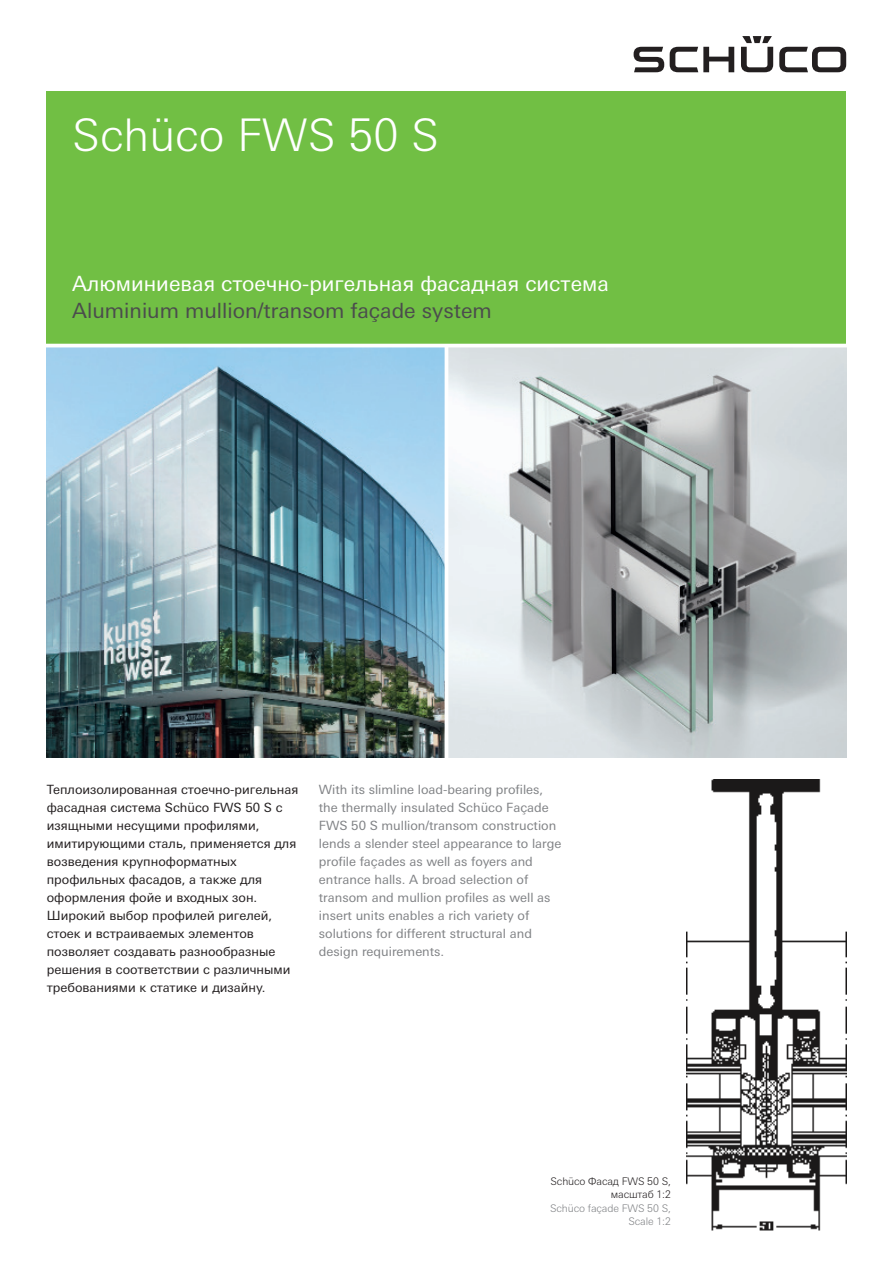
<style>
.page{position:relative;width:893px;height:1263px;background:#fff}
.page>*{position:absolute;margin:0;border:0;box-sizing:border-box;transform-origin:0 0}
.Headline_2-zeilig{font:300 45px "Univers For Schueco 330";color:#fff}
.Subhheadline{font:21px "Univers For Schueco 430 Reg";color:#fff}
.Subhheadline-2{font:21px "Univers For Schueco 430 Reg";color:#4b4c4d}
.Fließtext{font:12.75px/18px "Univers For Schueco 430 Reg";color:#231f20}
.Fließtext-2{font:12.75px/18px "Univers For Schueco 430 Reg";color:#808285}
.BU_links{font:300 10.5px/13.5px "Univers For Schueco 330";letter-spacing:-.01em;color:#231f20;text-align:right}
.BU_links-2{font:300 10.5px/13.5px "Univers For Schueco 330";letter-spacing:-.01em;color:#808285;text-align:right}
</style>
<div class="page">
<div style="left:47px;top:91px;width:799px;height:255px;background:#71bf44"></div>
<svg style="left:634px;top:36px;width:212px;height:36px"></svg>
<img style="left:686px;top:780px;width:160px;height:451px">
<img style="left:47px;top:347px;width:799px;height:410px">
<hr style="left:445px;top:346px;width:3px;height:424px;background:#fff">
<hr style="left:36px;top:344px;width:837px;height:3px;background:#fff">
<p class="Headline_2-zeilig" style="left:72px;top:109px;width:368px">Schüco FWS 50 S</p>
<p class="Subhheadline" style="left:72px;top:272px;width:538px">Алюминиевая стоечно-ригельная фасадная система</p>
<p class="Subhheadline-2" style="left:72px;top:299px;width:421px">Aluminium mullion/transom façade system</p>
<p class="Fließtext" style="left:47px;top:780px;width:253px">Теплоизолированная стоечно-ригельная фасадная система Schüco FWS 50 S с изящными несущими профилями, имитирующими сталь, применяется для возведения крупноформатных профильных фасадов, а также для оформления фойе и входных зон.<br>Широкий выбор профилей ригелей, стоек и встраиваемых элементов позволяет создавать разнообразные решения в соответствии с различными требованиями к статике и дизайну.</p>
<p class="Fließtext-2" style="left:319px;top:780px;width:244px">With its slimline load-bearing profiles, the thermally insulated Schüco Façade FWS 50 S mullion/transom construction lends a slender steel appearance to large profile façades as well as foyers and entrance halls. A broad selection of transom and mullion profiles as well as insert units enables a rich variety of solutions for different structural and design requirements.</p>
<p class="BU_links" style="left:551px;top:1174px;width:122px">Schüco Фасад FWS 50 S, масштаб 1:2</p>
<p class="BU_links-2" style="left:550px;top:1201px;width:122px">Schüco façade FWS 50 S,<br>Scale 1:2</p>
</div>
